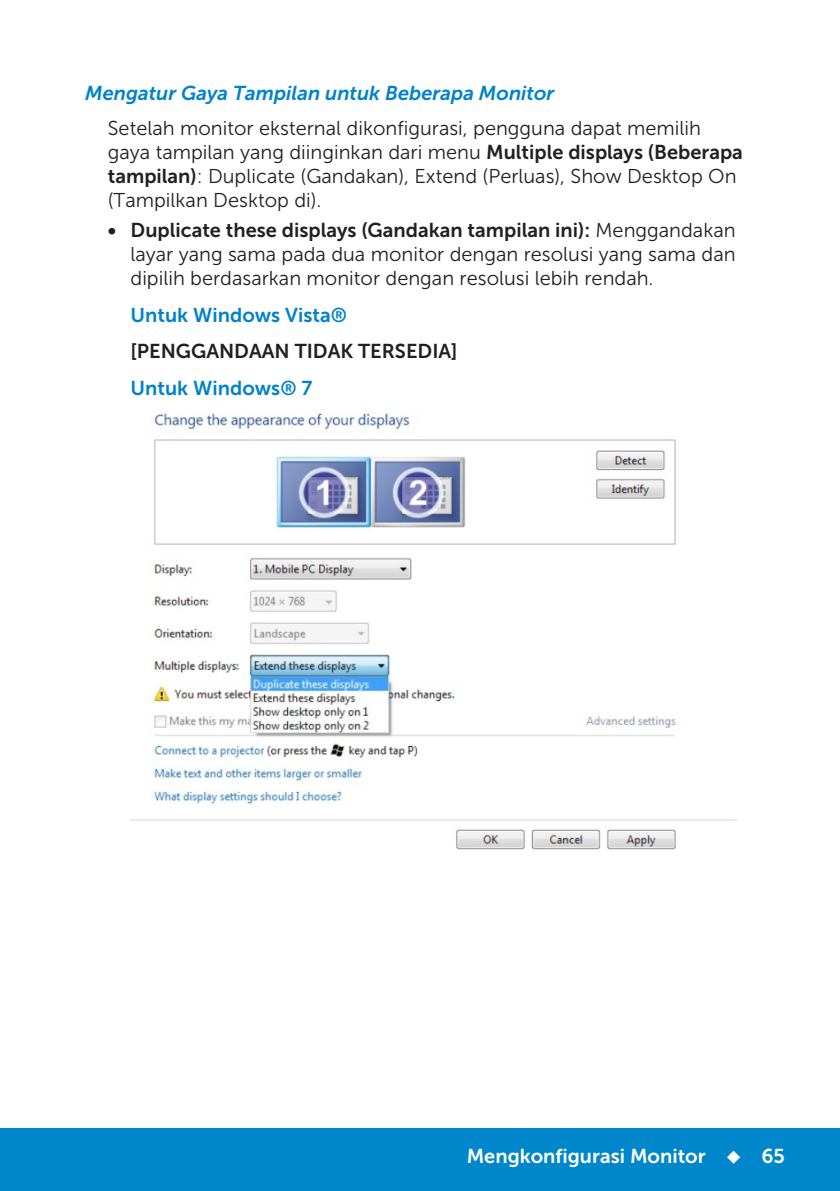
<style>
.page{position:relative;width:840px;height:1191px;background:#fff}
.page>*{position:absolute;margin:0;border:0;box-sizing:border-box;transform-origin:0 0}
.Paragraph{font:20px/24px "Museo Sans For Dell 300";color:#231f20}
.Head3{font:italic 20px "Museo Sans For Dell 700";color:#0082c8}
.Head4{font:20px "Museo Sans For Dell 700";color:#0082c8}
.h4_Paragraph{font:20px "Museo Sans For Dell 700";color:#231f20}
.t1{font:20px "Museo Sans For Dell 700";color:#fff}
.s1{font-family:"Museo Sans For Dell 700"}
</style>
<div class="page">
<div style="left:0;top:1128px;width:839px;height:63px;background:#0087cb"></div>
<img style="left:130px;top:413px;width:607px;height:437px">
<p class="Head3" style="left:85px;top:82px;width:470px">Mengatur Gaya Tampilan untuk Beberapa Monitor</p>
<p class="Paragraph" style="left:108px;top:117px;width:636px">Setelah monitor eksternal dikonfigurasi, pengguna dapat memilih gaya tampilan yang diinginkan dari menu <span class="s1">Multiple displays (Beberapa tampilan)</span>: Duplicate (Gandakan), Extend (Perluas), Show Desktop On (Tampilkan Desktop di).</p>
<p class="Paragraph" style="left:130px;top:218px;width:606px;text-align:justify;text-indent:-23px"><span class="s1">• Duplicate these displays (Gandakan tampilan ini):</span> Menggandakan layar yang sama pada dua monitor dengan resolusi yang sama dan dipilih berdasarkan monitor dengan resolusi lebih rendah.</p>
<p class="Head4" style="left:130px;top:304px;width:218px">Untuk Windows Vista®</p>
<p class="h4_Paragraph" style="left:130px;top:339px;width:328px">[PENGGANDAAN TIDAK TERSEDIA]</p>
<p class="Head4" style="left:130px;top:376px;width:183px">Untuk Windows® 7</p>
<p class="t1" style="left:466px;top:1144px;width:319px">Mengkonfigurasi Monitor ◆ 65</p>
</div>
